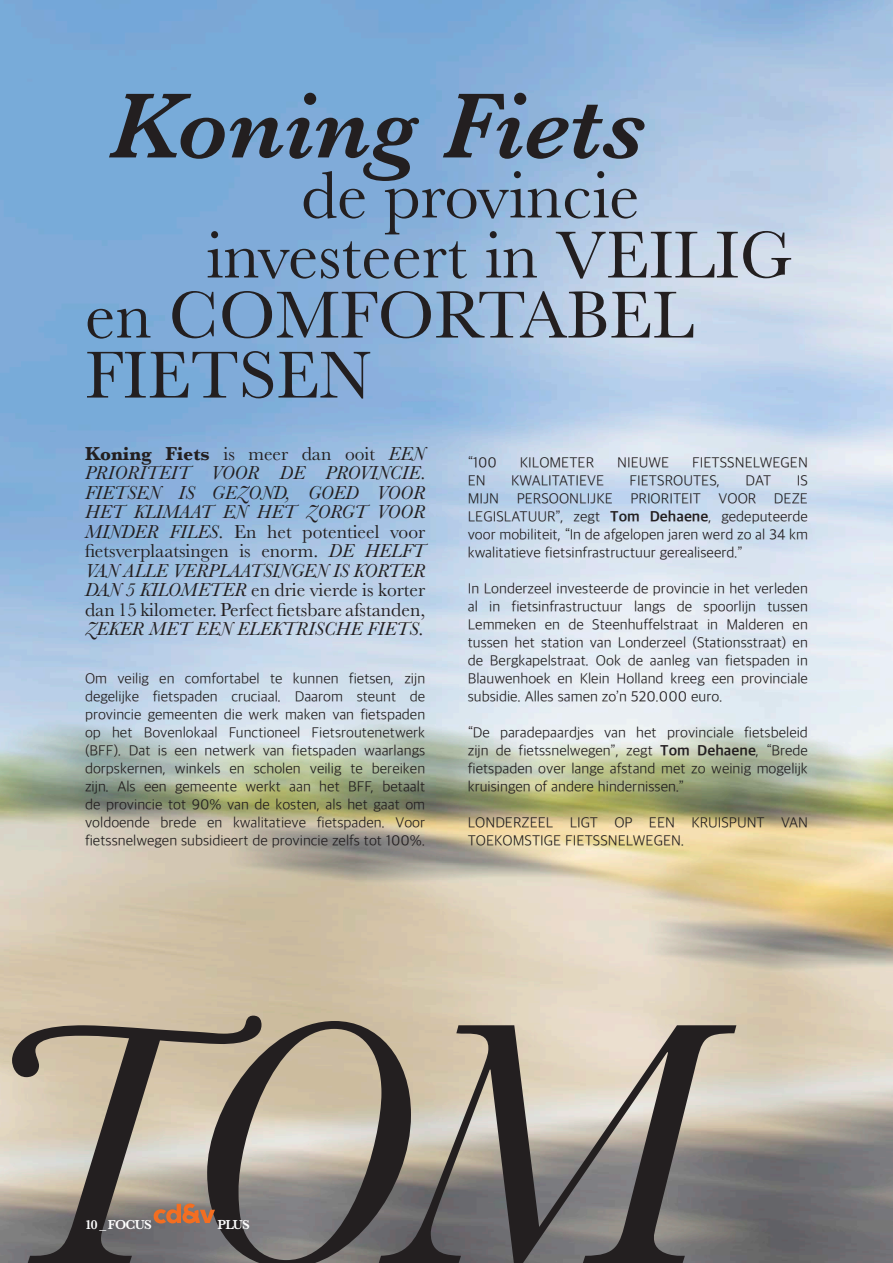
<style>
.page{position:relative;width:893px;height:1263px;background:#fff}
.page>*{position:absolute;margin:0;border:0;box-sizing:border-box;transform-origin:0 0}
.t1{font:italic 360px "Baskerville";color:#231f20}
.t2{font:italic 600 96px "Baskerville";color:#231f20}
.t3{font:69px/60px "Baskerville";color:#231f20}
.t4{font:italic 19.5px/19.5px "Baskerville";color:#231f20;text-align:justify}
.t5{font:300 15px/18px "Apple SD Gothic Neo";color:#231f20;text-align:justify}
.t6{font:600 13.5px "Baskerville";letter-spacing:-.06em;color:#fff}
.s1{font-weight:700;font-style:normal}
.s2{font-style:normal}
.s3{font-weight:700}
</style>
<div class="page">
<img style="left:0;top:0;width:893px;height:1263px">
<svg style="left:154px;top:1203px;width:61px;height:20px"></svg>
<p class="t2" style="left:109px;top:71px;width:539px">Koning Fiets</p>
<p class="t3" style="left:301px;top:165px;width:340px">de provincie</p>
<p class="t3" style="left:85px;top:225px;width:709px;text-indent:121px">investeert in VEILIG en COMFORTABEL</p>
<p class="t3" style="left:85px;top:345px;width:288px">FIETSEN</p>
<p class="t4" style="left:85px;top:444px;width:342px"><span class="s1">Koning Fiets</span> <span class="s2">is meer dan ooit</span> EEN PRIORITEIT VOOR DE PROVINCIE<span class="s2">.<br></span>FIETSEN IS GEZOND, GOED VOOR HET KLIMAAT EN HET ZORGT VOOR MINDER FILES<span class="s2">. En het potentieel voor fietsverplaatsingen is enorm.</span> DE HELFT VAN ALLE VERPLAATSINGEN IS KORTER DAN 5 KILOMETER <span class="s2">en drie vierde is korter dan 15 kilometer. Perfect fietsbare afstanden, </span>ZEKER MET EEN ELEKTRISCHE FIETS<span class="s2">.</span></p>
<p class="t5" style="left:85px;top:671px;width:342px">Om veilig en comfortabel te kunnen fietsen, zijn degelijke fietspaden cruciaal. Daarom steunt de provincie gemeenten die werk maken van fietspaden op het Bovenlokaal Functioneel Fietsroutenetwerk (BFF). Dat is een netwerk van fietspaden waarlangs dorpskernen, winkels en scholen veilig te bereiken zijn. Als een gemeente werkt aan het BFF, betaalt de provincie tot 90% van de kosten, als het gaat om voldoende brede en kwalitatieve fietspaden. Voor fietssnelwegen subsidieert de provincie zelfs tot 100%.</p>
<p class="t5" style="left:468px;top:455px;width:31px">“100</p>
<p class="t5" style="left:520px;top:455px;width:76px">KILOMETER</p>
<p class="t5" style="left:617px;top:455px;width:54px">NIEUWE</p>
<p class="t5" style="left:692px;top:455px;width:117px">FIETSSNELWEGEN</p>
<p class="t5" style="left:468px;top:473px;width:19px">EN</p>
<p class="t5" style="left:511px;top:473px;width:95px">KWALITATIEVE</p>
<p class="t5" style="left:630px;top:473px;width:92px">FIETSROUTES,</p>
<p class="t5" style="left:745px;top:473px;width:27px">DAT</p>
<p class="t5" style="left:468px;top:473px;width:342px;text-indent:329px">IS MIJN PERSOONLIJKE PRIORITEIT VOOR DEZE LEGISLATUUR”, zegt <span class="s3">Tom Dehaene</span>, gedeputeerde voor mobiliteit, “In de afgelopen jaren werd zo al 34 km kwalitatieve fietsinfrastructuur gerealiseerd.”</p>
<p class="t5" style="left:468px;top:581px;width:342px">In Londerzeel investeerde de provincie in het verleden al in fietsinfrastructuur langs de spoorlijn tussen Lemmeken en de Steenhuffelstraat in Malderen en tussen het station van Londerzeel (Stationsstraat) en de Bergkapelstraat. Ook de aanleg van fietspaden in Blauwenhoek en Klein Holland kreeg een provinciale subsidie. Alles samen zo’n 520.000 euro.</p>
<p class="t5" style="left:468px;top:725px;width:342px">“De paradepaardjes van het provinciale fietsbeleid zijn de fietssnelwegen”, zegt <span class="s3">Tom Dehaene</span>, “Brede fietspaden over lange afstand met zo weinig mogelijk kruisingen of andere hindernissen.”</p>
<p class="t5" style="left:468px;top:815px;width:342px">LONDERZEEL LIGT OP EEN KRUISPUNT VAN<br>TOEKOMSTIGE FIETSSNELWEGEN.</p>
<p class="t1" style="left:-33px;top:934px;width:736px">TOM</p>
<p class="t6" style="left:85px;top:1217px;width:68px">10 _ FOCUS</p>
<p class="t6" style="left:217px;top:1217px;width:34px">PLUS</p>
</div>
